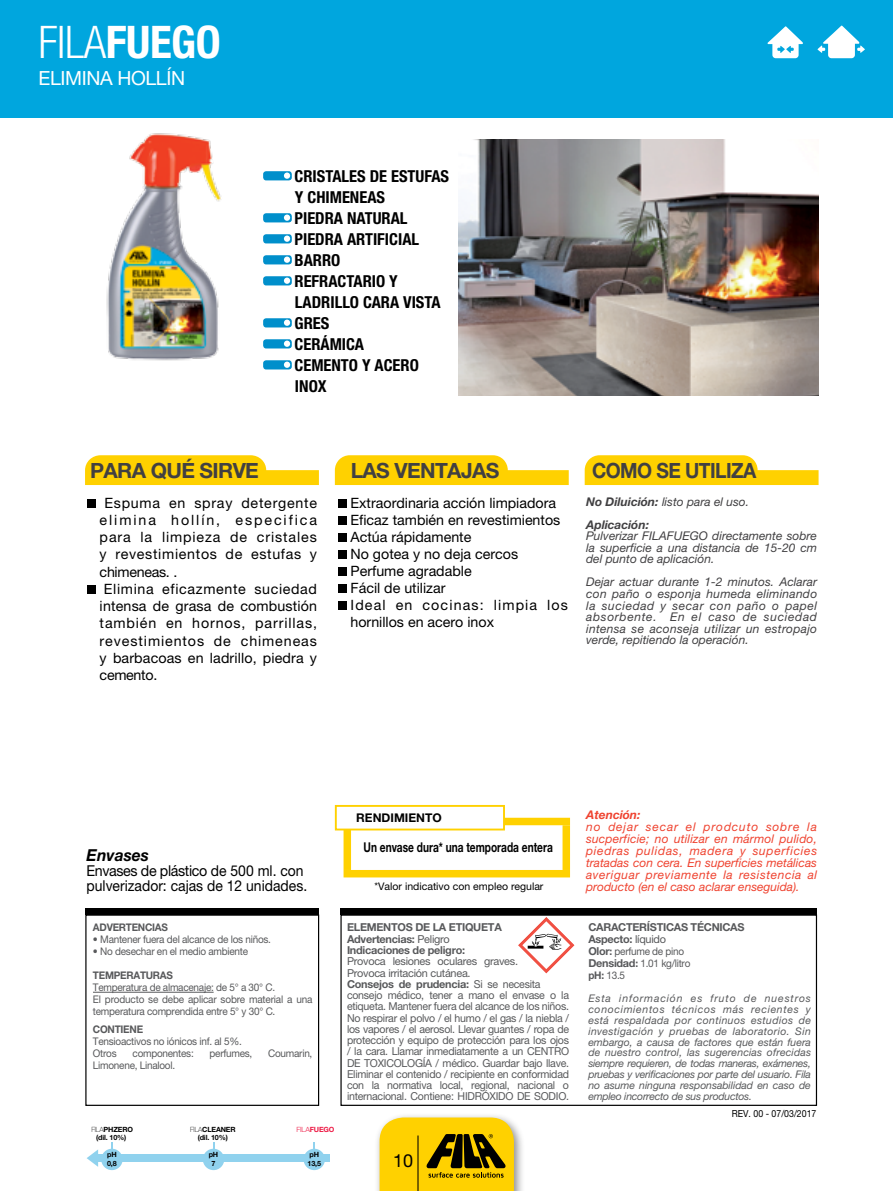
<style>
.page{position:relative;width:893px;height:1191px;background:#fff}
.page>*{position:absolute;margin:0;border:0;box-sizing:border-box;transform-origin:0 0}
.t1{font:700 condensed 45px "Helvetica Neue LT Std";letter-spacing:-.01em;color:#fff}
.t2{font:700 21px "Helvetica Neue LT Std";letter-spacing:-.03em;color:#414042}
.t3{font:700 21px "Helvetica Neue LT Std";letter-spacing:-.03em;color:#414042;scale:.92 1}
.t4{font:19.5px "Helvetica Neue LT Std";letter-spacing:-.02em;color:#fff}
.t5{font:18px "Helvetica Neue LT Std";color:#000}
.t6{font:700 condensed 16.5px/21px "Helvetica Neue LT Std";color:#000}
.t7{font:italic 700 16.5px "Helvetica Neue LT Std";color:#000;scale:.95 1}
.t8{font:15px/15px "Helvetica Neue LT Std";color:#000;scale:.95 1}
.t9{font:14.25px/17.2px "Helvetica Neue LT Std";letter-spacing:.055em;color:#000}
.t10{font:14.25px/17.1px "Helvetica Neue LT Std";letter-spacing:.01em;color:#000}
.t11{font:700 13.5px "Helvetica Neue LT Std";color:#000;scale:.75 1}
.t12{font:italic 12px/11.6px "Helvetica Neue LT Std";color:#414042;text-align:justify}
.t13{font:italic 12px/12px "Helvetica Neue LT Std";color:#ef4330;text-align:justify}
.t14{font:italic 700 12px/23.1px "Helvetica Neue LT Std";color:#414042}
.t15{font:700 12px "Helvetica Neue LT Std";color:#000}
.t16{font:italic 700 12px "Helvetica Neue LT Std";color:#ef4330}
.t17{font:10.95px/11.2px "Helvetica Neue LT Std";letter-spacing:-.025em;color:#58595b}
.t18{font:700 10.95px/11.2px "Helvetica Neue LT Std";letter-spacing:-.025em;color:#58595b}
.t19{font:italic 10.5px/10.9px "Helvetica Neue LT Std";letter-spacing:-.025em;color:#58595b;text-align:justify}
.t20{font:10.5px/12px "Helvetica Neue LT Std";letter-spacing:-.025em;color:#58595b;scale:.95 1}
.t21{font:10.5px "Helvetica Neue LT Std";color:#000}
.t22{font:700 10.5px "Helvetica Neue LT Std";letter-spacing:-.025em;color:#58595b;scale:.95 1}
.t23{font:9.75px "Helvetica Neue LT Pro";color:#000;scale:.9 1}
.t24{font:700 7.2px/8.1px "Helvetica Neue LT Std";letter-spacing:-.02em;color:#000}
.t25{font:700 7.2px "Helvetica Neue LT Pro";letter-spacing:-.02em;color:#000}
.t26{font:700 7.2px "Helvetica Neue LT Pro";letter-spacing:-.02em;color:#ed1944}
.s1{font-weight:300}
.s2{font-weight:400}
.s3{font-weight:100}
.s4{font-weight:700}
.s5{font-weight:700;font-size:10.95px}
</style>
<div class="page">
<div style="left:0;top:0;width:893px;height:118px;background:#00a6de"></div>
<div style="left:375px;top:1112px;width:150px;height:79px;background:#000;opacity:.45"></div>
<svg style="left:335px;top:455px;width:234px;height:30px;background:#ffd726"></svg>
<svg style="left:85px;top:455px;width:234px;height:30px;background:#ffd722"></svg>
<svg style="left:585px;top:455px;width:234px;height:30px;background:#ffd726"></svg>
<div style="left:85px;top:914px;width:234px;height:192px;border:1px solid #000"></div>
<div style="left:340px;top:914px;width:477px;height:192px;border:1px solid #000"></div>
<div style="left:85px;top:908px;width:234px;height:6px;background:#000"></div>
<div style="left:340px;top:908px;width:477px;height:6px;background:#000"></div>
<svg style="left:380px;top:1117px;width:134px;height:74px;background:#d0ac06"></svg>
<div style="left:338px;top:499px;width:8px;height:8px;background:#000"></div>
<div style="left:338px;top:516px;width:8px;height:8px;background:#000"></div>
<div style="left:338px;top:533px;width:8px;height:9px;background:#000"></div>
<div style="left:338px;top:550px;width:8px;height:9px;background:#000"></div>
<div style="left:338px;top:567px;width:8px;height:9px;background:#000"></div>
<div style="left:338px;top:584px;width:8px;height:9px;background:#000"></div>
<div style="left:338px;top:601px;width:8px;height:9px;background:#000"></div>
<div style="left:87px;top:499px;width:8px;height:8px;background:#000"></div>
<div style="left:87px;top:585px;width:8px;height:9px;background:#000"></div>
<div style="left:344px;top:817px;width:226px;height:8px;background:#ffd100"></div>
<div style="left:344px;top:825px;width:7px;height:45px;background:#ffd100"></div>
<div style="left:562px;top:825px;width:8px;height:45px;background:#ffd100"></div>
<div style="left:344px;top:870px;width:226px;height:7px;background:#ffd100"></div>
<div style="left:335px;top:805px;width:170px;height:25px;background:#fff;border:2px solid #ffd100"></div>
<svg style="left:263px;top:171px;width:29px;height:9px"></svg>
<svg style="left:263px;top:213px;width:29px;height:9px"></svg>
<svg style="left:263px;top:234px;width:29px;height:9px"></svg>
<svg style="left:263px;top:255px;width:29px;height:9px"></svg>
<svg style="left:263px;top:276px;width:29px;height:9px"></svg>
<svg style="left:263px;top:318px;width:29px;height:9px"></svg>
<svg style="left:263px;top:339px;width:29px;height:9px"></svg>
<svg style="left:263px;top:360px;width:29px;height:9px"></svg>
<img style="left:459px;top:139px;width:360px;height:256px">
<img style="left:106px;top:133px;width:115px;height:228px">
<hr style="left:93px;top:992px;width:121px;height:1px;background:#58595b">
<svg style="left:518px;top:917px;width:57px;height:56px"></svg>
<svg style="left:767px;top:26px;width:36px;height:32px"></svg>
<svg style="left:817px;top:25px;width:48px;height:33px"></svg>
<div style="left:96px;top:1154px;width:234px;height:8px;background:#90d2ee"></div>
<svg style="left:87px;top:1149px;width:11px;height:17px"></svg>
<svg style="left:111px;top:1142px;width:2px;height:6px"></svg>
<svg style="left:313px;top:1142px;width:2px;height:6px"></svg>
<div style="left:101px;top:1148px;width:22px;height:22px;background:#90d2ee;border-radius:50%"></div>
<div style="left:304px;top:1148px;width:21px;height:22px;background:#90d2ee;border-radius:50%"></div>
<div style="left:203px;top:1148px;width:21px;height:22px;background:#90d2ee;border-radius:50%"></div>
<h1 class="t1" style="left:39px;top:15px;width:184px"><span class="s1">FILA</span>FUEGO</h1>
<h3 class="t4" style="left:39px;top:67px;width:148px">ELIMINA HOLLÍN</h3>
<h3 class="t6" style="left:295px;top:165px;width:156px">CRISTALES DE ESTUFAS<br>Y CHIMENEAS<br>PIEDRA NATURAL<br>PIEDRA ARTIFICIAL<br>BARRO<br>REFRACTARIO Y<br>LADRILLO CARA VISTA<br>GRES<br>CERÁMICA<br>CEMENTO Y ACERO<br>INOX</h3>
<h2 class="t2" style="left:90px;top:457px;width:170px">PARA QUÉ SIRVE</h2>
<h2 class="t2" style="left:351px;top:457px;width:150px">LAS VENTAJAS</h2>
<h2 class="t3" style="left:592px;top:457px;width:180px">COMO SE UTILIZA</h2>
<p class="t14" style="left:586px;top:489px;width:164px">No Diluición: <span class="s2">listo para el uso.<br></span>Aplicación:</p>
<p class="t12" style="left:586px;top:530px;width:232px">Pulverizar FILAFUEGO directamente sobre la superficie a una distancia de 15-20 cm del punto de aplicación.</p>
<p class="t12" style="left:586px;top:576px;width:233px">Dejar actuar durante 1-2 minutos. Aclarar con paño o esponja humeda eliminando la suciedad y secar con paño o papel absorbente. En el caso de suciedad intensa se aconseja utilizar un estropajo verde, repitiendo la operación.</p>
<h3 class="t10" style="left:351px;top:494px;width:219px">Extraordinaria acción limpiadora<br>Eficaz también en revestimientos<br>Actúa rápidamente<br>No gotea y no deja cercos<br>Perfume agradable<br>Fácil de utilizar<br>Ideal en cocinas: limpia los hornillos en acero inox</h3>
<p class="t9" style="left:100px;top:494px;width:219px;text-indent:5px">Espuma en spray detergente elimina hollín, especifica para la limpieza de cristales y revestimientos de estufas y chimeneas. .<br>Elimina eficazmente suciedad intensa de grasa de combustión también en hornos, parrillas, revestimientos de chimeneas y barbacoas en ladrillo, piedra y cemento.</p>
<h3 class="t7" style="left:87px;top:845px;width:67px">Envases</h3>
<h3 class="t8" style="left:87px;top:863px;width:234px">Envases de plástico de 500 ml. con pulverizador: cajas de 12 unidades.</h3>
<p class="t22" style="left:93px;top:921px;width:80px">ADVERTENCIAS</p>
<p class="t20" style="left:93px;top:933px;width:189px">• Mantener fuera del alcance de los niños.</p>
<p class="t20" style="left:93px;top:945px;width:165px">• No desechar en el medio ambiente</p>
<p class="t22" style="left:93px;top:969px;width:86px">TEMPERATURAS</p>
<p class="t20" style="left:93px;top:981px;width:233px">Temperatura de almacenaje: de 5° a 30° C.<br>El producto se debe aplicar sobre material a una temperatura comprendida entre 5° y 30° C.</p>
<p class="t22" style="left:93px;top:1023px;width:54px">CONTIENE</p>
<p class="t20" style="left:93px;top:1035px;width:158px">Tensioactivos no iónicos inf. al 5%.<br>Otros</p>
<p class="t20" style="left:133px;top:1047px;width:66px">componentes:</p>
<p class="t20" style="left:210px;top:1047px;width:46px">perfumes,</p>
<p class="t20" style="left:268px;top:1047px;width:48px">Coumarin,</p>
<p class="t20" style="left:93px;top:1059px;width:88px">Limonene, Linalool.</p>
<p class="t25" style="left:91px;top:1125px;width:43px"><span class="s3">FILA</span>PHZERO</p>
<p class="t24" style="left:96px;top:1133px;width:32px">(dil. 10%)</p>
<p class="t24" style="left:107px;top:1150px;width:11px">pH<br>0,8</p>
<p class="t25" style="left:190px;top:1125px;width:47px"><span class="s3">FILA</span>CLEANER</p>
<p class="t24" style="left:198px;top:1133px;width:32px">(dil. 10%)</p>
<p class="t24" style="left:209px;top:1150px;width:11px;text-align:center">pH<br>7</p>
<p class="t24" style="left:307px;top:1150px;width:15px">pH<br>13,5</p>
<p class="t26" style="left:296px;top:1125px;width:39px"><span class="s1">FILA</span>FUEGO</p>
<p class="t15" style="left:356px;top:810px;width:87px">RENDIMIENTO</p>
<p class="t11" style="left:364px;top:839px;width:254px">Un envase dura* una temporada entera</p>
<p class="t21" style="left:374px;top:880px;width:170px">*Valor indicativo con empleo regular</p>
<p class="t18" style="left:347px;top:921px;width:156px">ELEMENTOS DE LA ETIQUETA<br>Advertencias: <span class="s2">Peligro<br></span>Indicaciones de peligro:</p>
<p class="t17" style="left:347px;top:955px;width:224px">Provoca lesiones oculares graves.<br>Provoca irritación cutánea.<br><span class="s4">Consejos de prudencia:</span> Si se necesita consejo médico, tener a mano el envase o la etiqueta. Mantener fuera del alcance de los niños.<br>No respirar el polvo / el humo / el gas / la niebla / los vapores / el aerosol. Llevar guantes / ropa de protección y equipo de protección para los ojos / la cara. Llamar inmediatamente a un CENTRO DE TOXICOLOGÍA / médico. Guardar bajo llave.<br>Eliminar el contenido / recipiente en conformidad con la normativa local, regional, nacional o internacional. Contiene: HIDRÓXIDO DE SODIO.</p>
<h3 class="t5" style="left:393px;top:1149px;width:22px">10</h3>
<p class="t16" style="left:586px;top:807px;width:56px">Atención:</p>
<p class="t13" style="left:586px;top:821px;width:232px">no dejar secar el prodcuto sobre la sucperficie; no utilizar en mármol pulido, piedras pulidas, madera y superficies tratadas con cera. En superficies metálicas averiguar previamente la resistencia al producto (en el caso aclarar enseguida).</p>
<p class="t18" style="left:588px;top:921px;width:158px">CARACTERÍSTICAS TÉCNICAS<br>Aspecto: <span class="s2">líquido</span></p>
<p class="t20" style="left:588px;top:944px;width:109px"><span class="s5">Olor</span><span class="s4">:</span> perfume de pino<br><span class="s5">Densidad</span><span class="s4">:</span> 1.01 kg/litro <span class="s4">pH:</span> 13.5</p>
<p class="t19" style="left:588px;top:992px;width:224px">Esta información es fruto de nuestros conocimientos técnicos más recientes y está respaldada por continuos estudios de investigación y pruebas de laboratorio. Sin embargo, a causa de factores que están fuera de nuestro control, las sugerencias ofrecidas siempre requieren, de todas maneras, exámenes, pruebas y verificaciones por parte del usuario. Fila no asume ninguna responsabilidad en caso de empleo incorrecto de sus productos.</p>
<p class="t23" style="left:732px;top:1108px;width:95px">REV. 00 - 07/03/2017</p>
</div>
